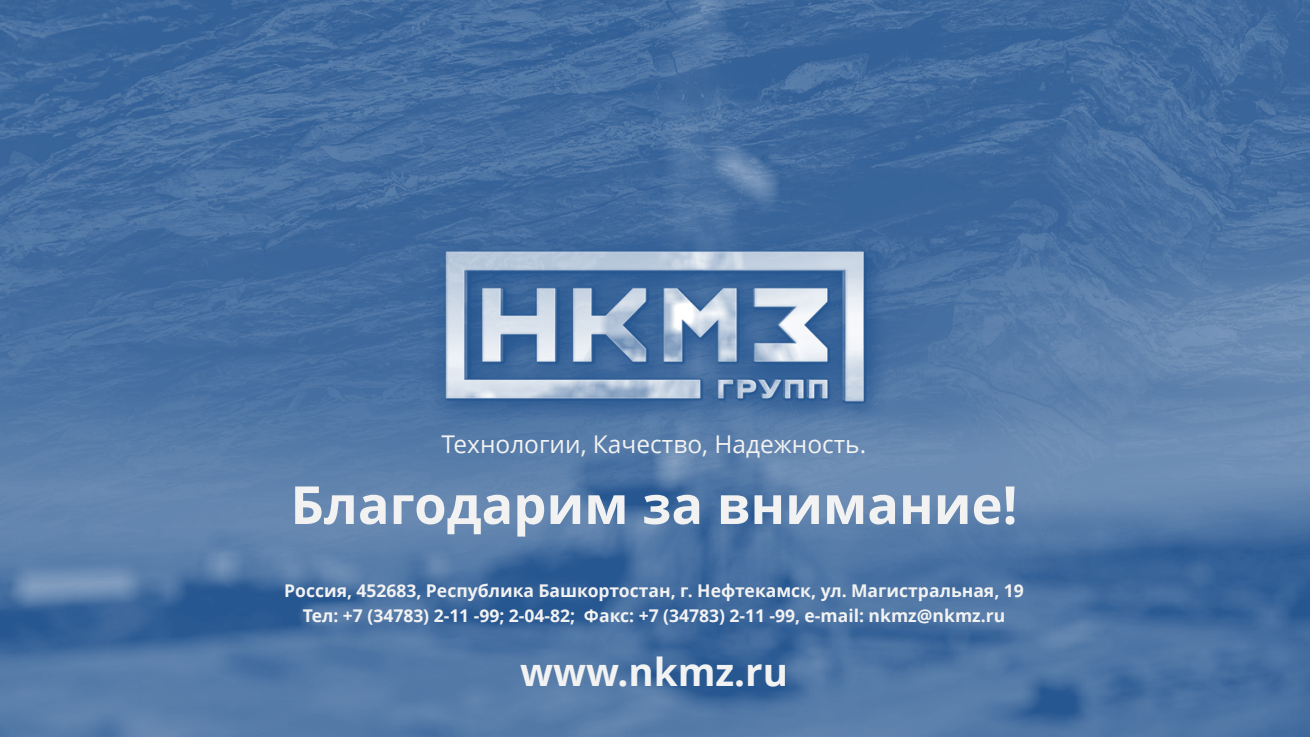
<style>
.page{position:relative;width:1310px;height:737px;background:#fff}
.page>*{position:absolute;margin:0;border:0;box-sizing:border-box;transform-origin:0 0}
.t1{font:700 52.5px "Open Sans";color:#f2f2f2}
.t2{font:700 38.5px "Open Sans";color:#f2f2f2}
.t3{font:24.5px "Open Sans";color:#f2f2f2}
.t4{font:700 17.5px/25.2px "Open Sans";color:#f2f2f2;text-align:center}
</style>
<div class="page">
<img style="left:0;top:0;width:1310px;height:737px">
<h3 class="t3" style="left:442px;top:427px;width:426px">Технологии, Качество, Надежность.</h3>
<h1 class="t1" style="left:290px;top:468px;width:729px">Благодарим за внимание!</h1>
<p class="t4" style="left:284px;top:577px;width:741px">Россия, 452683, Республика Башкортостан, г. Нефтекамск, ул. Магистральная, 19<br>Тел: +7 (34783) 2-11 -99; 2-04-82; Факс: +7 (34783) 2-11 -99, e-mail: nkmz@nkmz.ru</p>
<h2 class="t2" style="left:520px;top:645px;width:270px">www.nkmz.ru</h2>
</div>
